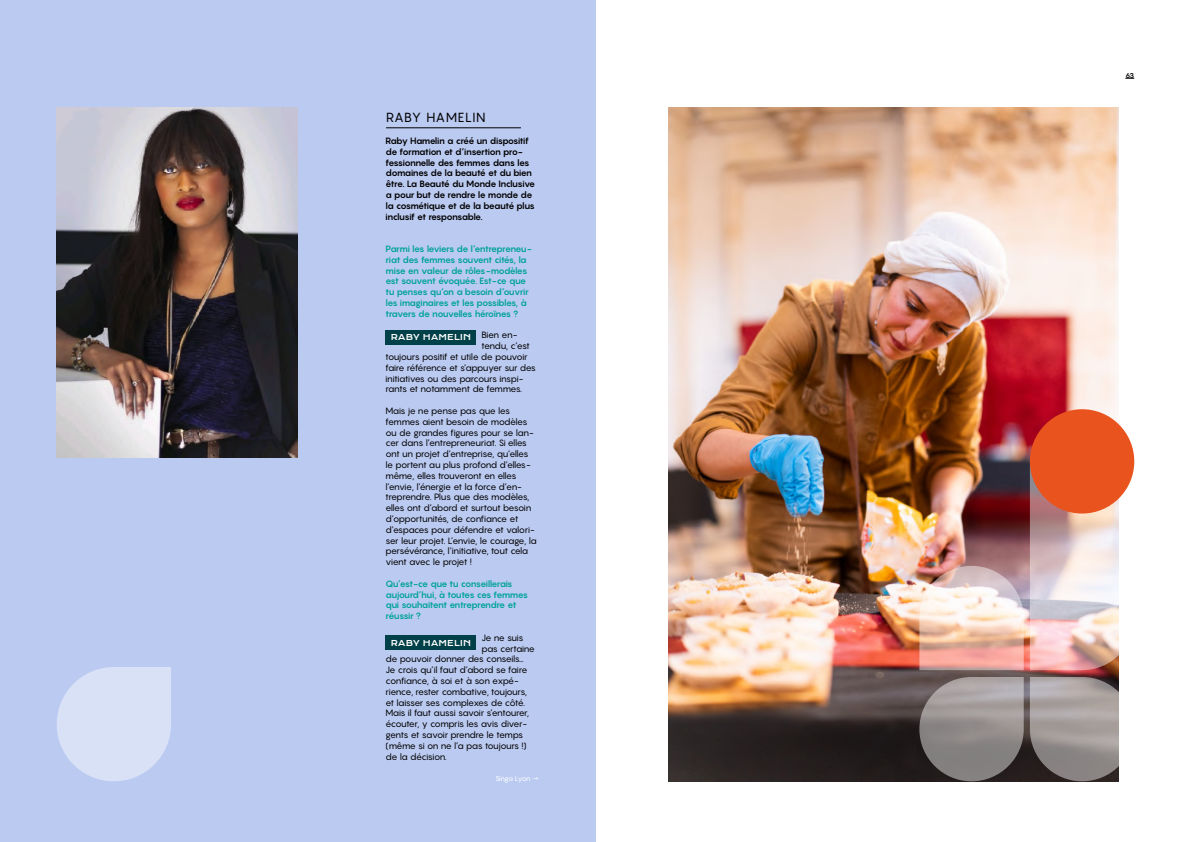
<style>
.page{position:relative;width:1191px;height:842px;background:#fff}
.page>*{position:absolute;margin:0;border:0;box-sizing:border-box;transform-origin:0 0}
.t1{font:13px "Pangram";letter-spacing:.03em;color:#000}
.t2{font:9px/10.8px "Pangram";letter-spacing:-.06em;color:#000}
.t3{font:700 9px/10.8px "Pangram";letter-spacing:-.08em;color:#00a29a}
.t4{font:700 9px/10.8px "Pangram";letter-spacing:-.08em;color:#000}
.t5{font:7.9px "Krona One";letter-spacing:.03em;color:#fff}
.t6{font:7px "Pangram";letter-spacing:-.06em;color:#fff}
.t7{font:700 7px "Pangram";color:#000}
</style>
<div class="page">
<div style="left:0;top:0;width:595px;height:842px;background:#bbcaf1"></div>
<img style="left:57px;top:108px;width:240px;height:350px">
<div style="left:386px;top:330px;width:90px;height:14px;background:#004048"></div>
<div style="left:386px;top:636px;width:90px;height:14px;background:#004048"></div>
<hr style="left:386px;top:128px;width:135px;height:1px;background:#000">
<svg style="left:57px;top:667px;width:114px;height:114px"></svg>
<img style="left:668px;top:108px;width:450px;height:673px">
<img style="left:919px;top:461px;width:215px;height:320px">
<div style="left:1030px;top:409px;width:104px;height:104px;background:#e9531d;border-radius:50%"></div>
<h1 class="t1" style="left:386px;top:109px;width:101px">RABY HAMELIN</h1>
<p class="t4" style="left:386px;top:135px;width:151px">Raby Hamelin a créé un dispositif de formation et d’insertion pro&shy;fessionnelle des femmes dans les domaines de la beauté et du bien être. La Beauté du Monde Inclusive a pour but de rendre le monde de la cosmétique et de la beauté plus inclusif et responsable.</p>
<p class="t3" style="left:385px;top:243px;width:148px">Parmi les leviers de l’entrepreneu&shy;riat des femmes souvent cités, la mise en valeur de rôles-modèles est souvent évoquée. Est-ce que tu penses qu’on a besoin d’ouvrir les imaginaires et les possibles, à travers de nouvelles héroïnes ?</p>
<p class="t2" style="left:481px;top:330px;width:37px">Bien en-</p>
<p class="t2" style="left:481px;top:340px;width:50px">tendu, c’est</p>
<p class="t2" style="left:385px;top:351px;width:144px">toujours positif et utile de pouvoir</p>
<p class="t2" style="left:385px;top:362px;width:152px">faire référence et s’appuyer sur des</p>
<p class="t2" style="left:385px;top:373px;width:139px">initiatives ou des parcours inspi-</p>
<p class="t2" style="left:385px;top:384px;width:138px">rants et notamment de femmes.</p>
<p class="t2" style="left:385px;top:405px;width:153px">Mais je ne pense pas que les femmes aient besoin de modèles ou de grandes figures pour se lan&shy;cer dans l’entrepreneuriat. Si elles ont un projet d’entreprise, qu’elles le portent au plus profond d’elles&shy;même, elles trouveront en elles l’envie, l’énergie et la force d’en&shy;treprendre. Plus que des modèles, elles ont d’abord et surtout besoin d’opportunités, de confiance et d’espaces pour défendre et valori&shy;ser leur projet. L’envie, le courage, la persévérance, l’initiative, tout cela vient avec le projet !</p>
<p class="t3" style="left:385px;top:578px;width:144px">Qu’est-ce que tu conseillerais aujourd’hui, à toutes ces femmes qui souhaitent entreprendre et réussir ?</p>
<p class="t2" style="left:481px;top:632px;width:43px">Je ne suis</p>
<p class="t2" style="left:481px;top:643px;width:55px">pas certaine</p>
<p class="t2" style="left:385px;top:654px;width:140px">de pouvoir donner des conseils…</p>
<p class="t2" style="left:385px;top:664px;width:143px">Je crois qu’il faut d’abord se faire</p>
<p class="t2" style="left:385px;top:675px;width:135px">confiance, à soi et à son expé-</p>
<p class="t2" style="left:385px;top:686px;width:143px">rience, rester combative, toujours,</p>
<p class="t2" style="left:385px;top:697px;width:141px">et laisser ses complexes de côté.</p>
<p class="t2" style="left:385px;top:708px;width:145px">Mais il faut aussi savoir s’entourer,</p>
<p class="t2" style="left:385px;top:718px;width:143px">écouter, y compris les avis diver-</p>
<p class="t2" style="left:385px;top:729px;width:139px">gents et savoir prendre le temps</p>
<p class="t2" style="left:385px;top:740px;width:143px">(même si on ne l’a pas toujours !)</p>
<p class="t2" style="left:385px;top:751px;width:63px">de la décision.</p>
<p class="t5" style="left:391px;top:332px;width:82px">RABY HAMELIN</p>
<p class="t5" style="left:391px;top:638px;width:82px">RABY HAMELIN</p>
<p class="t6" style="left:495px;top:774px;width:45px">Singa Lyon →</p>
<p class="t7" style="left:1125px;top:70px;width:10px">63</p>
</div>
